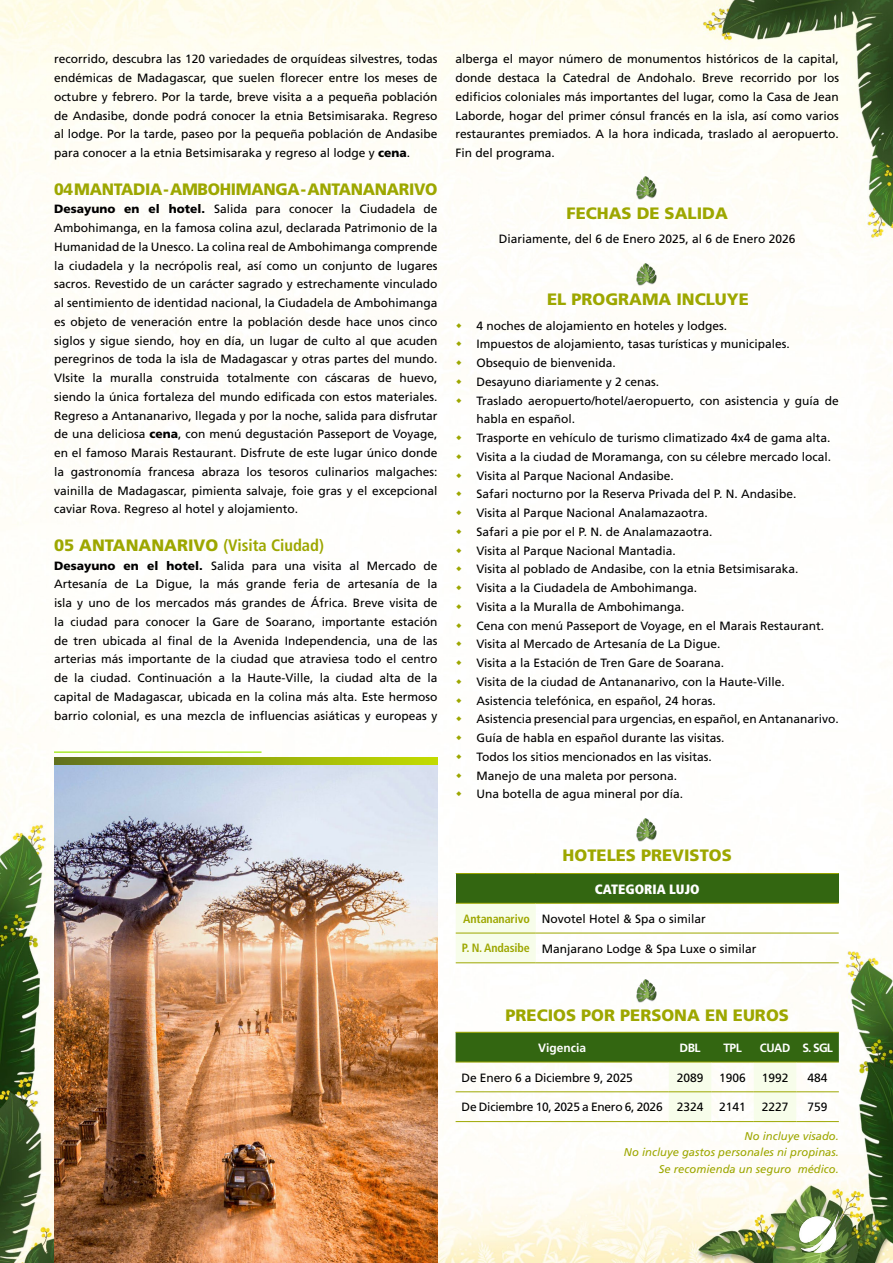
<style>
.page{position:relative;width:893px;height:1263px;background:#fff}
.page>*{position:absolute;margin:0;border:0;box-sizing:border-box;transform-origin:0 0}
.t1{font:900 16.5px "Frutiger";color:#9da700}
.t2{font:900 16.5px "Frutiger";letter-spacing:-.02em;color:#9da700;scale:.96 1}
.t3{font:900 condensed 13.5px "Frutiger";color:#fff}
.t4{font:12px/18.8px "Frutiger";color:#000;text-align:justify}
.t5{font:12px "Frutiger";letter-spacing:-.02em;color:#000}
.t6{font:700 12px "Frutiger";letter-spacing:-.04em;color:#fff;scale:.95 1}
.t7{font:700 12px "Frutiger";color:#fff}
.t8{font:700 12px "Frutiger";letter-spacing:-.04em;color:#fff}
.t9{font:italic 11.25px/16.5px "Frutiger";color:#9da700;text-align:right}
.s1{font-weight:900}
.s2{font-weight:700;font-stretch:condensed}
.s3{font-weight:700;font-stretch:condensed;color:#9da700}
</style>
<div class="page">
<img style="left:0;top:0;width:893px;height:1263px">
<img style="left:800px;top:1210px;width:39px;height:43px">
<img style="left:54px;top:764px;width:383px;height:499px">
<hr style="left:0;top:586px;width:1px;height:74px;background:#fff">
<div style="left:456px;top:873px;width:383px;height:30px;background:#361"></div>
<div style="left:456px;top:904px;width:80px;height:58px;background:#f7fdea"></div>
<hr style="left:456px;top:873px;width:80px;height:1px;background:#9da700">
<hr style="left:536px;top:873px;width:303px;height:1px;background:#9da700">
<hr style="left:456px;top:933px;width:80px;height:1px;background:#9da700">
<hr style="left:456px;top:962px;width:80px;height:1px;background:#9da700">
<hr style="left:456px;top:903px;width:80px;height:1px;background:#9da700">
<hr style="left:536px;top:903px;width:303px;height:1px;background:#9da700">
<hr style="left:536px;top:933px;width:303px;height:1px;background:#9da700">
<hr style="left:536px;top:962px;width:303px;height:1px;background:#9da700">
<svg style="left:456px;top:1033px;width:383px;height:88px"></svg>
<hr style="left:456px;top:1032px;width:213px;height:1px;background:#9da700">
<hr style="left:669px;top:1032px;width:42px;height:1px;background:#9da700">
<hr style="left:796px;top:1032px;width:43px;height:1px;background:#9da700">
<hr style="left:711px;top:1032px;width:43px;height:1px;background:#9da700">
<hr style="left:754px;top:1032px;width:42px;height:1px;background:#9da700">
<hr style="left:456px;top:1062px;width:213px;height:1px;background:#9da700">
<hr style="left:669px;top:1062px;width:42px;height:1px;background:#9da700">
<hr style="left:796px;top:1062px;width:43px;height:1px;background:#9da700">
<hr style="left:711px;top:1062px;width:43px;height:1px;background:#9da700">
<hr style="left:754px;top:1062px;width:42px;height:1px;background:#9da700">
<hr style="left:456px;top:1091px;width:213px;height:1px;background:#9da700">
<hr style="left:456px;top:1121px;width:213px;height:1px;background:#9da700">
<hr style="left:669px;top:1091px;width:42px;height:1px;background:#9da700">
<hr style="left:669px;top:1121px;width:42px;height:1px;background:#9da700">
<hr style="left:711px;top:1091px;width:43px;height:1px;background:#9da700">
<hr style="left:711px;top:1121px;width:43px;height:1px;background:#9da700">
<hr style="left:754px;top:1091px;width:42px;height:1px;background:#9da700">
<hr style="left:796px;top:1091px;width:43px;height:1px;background:#9da700">
<hr style="left:754px;top:1121px;width:42px;height:1px;background:#9da700">
<hr style="left:796px;top:1121px;width:43px;height:1px;background:#9da700">
<img style="left:636px;top:176px;width:21px;height:23px">
<img style="left:636px;top:263px;width:21px;height:23px">
<img style="left:636px;top:819px;width:21px;height:22px">
<img style="left:636px;top:979px;width:21px;height:23px">
<svg style="left:54px;top:757px;width:383px;height:7px;background:#93a80e"></svg>
<hr style="left:54px;top:751px;width:208px;height:2px;background:#aaea2f">
<svg style="left:456px;top:323px;width:5px;height:5px"></svg>
<svg style="left:456px;top:341px;width:5px;height:5px"></svg>
<svg style="left:456px;top:360px;width:5px;height:5px"></svg>
<svg style="left:456px;top:379px;width:5px;height:5px"></svg>
<svg style="left:456px;top:398px;width:5px;height:5px"></svg>
<svg style="left:456px;top:435px;width:5px;height:5px"></svg>
<svg style="left:456px;top:454px;width:5px;height:5px"></svg>
<svg style="left:456px;top:473px;width:5px;height:5px"></svg>
<svg style="left:456px;top:491px;width:5px;height:5px"></svg>
<svg style="left:456px;top:510px;width:5px;height:5px"></svg>
<svg style="left:456px;top:529px;width:5px;height:5px"></svg>
<svg style="left:456px;top:548px;width:5px;height:5px"></svg>
<svg style="left:456px;top:566px;width:5px;height:5px"></svg>
<svg style="left:456px;top:585px;width:5px;height:5px"></svg>
<svg style="left:456px;top:604px;width:5px;height:5px"></svg>
<svg style="left:456px;top:623px;width:5px;height:5px"></svg>
<svg style="left:456px;top:641px;width:5px;height:5px"></svg>
<svg style="left:456px;top:660px;width:5px;height:5px"></svg>
<svg style="left:456px;top:679px;width:5px;height:5px"></svg>
<svg style="left:456px;top:698px;width:5px;height:5px"></svg>
<svg style="left:456px;top:716px;width:5px;height:5px"></svg>
<svg style="left:456px;top:735px;width:5px;height:5px"></svg>
<svg style="left:456px;top:754px;width:5px;height:5px"></svg>
<svg style="left:456px;top:773px;width:5px;height:5px"></svg>
<svg style="left:456px;top:791px;width:5px;height:5px"></svg>
<p class="t4" style="left:54px;top:50px;width:385px">recorrido, descubra las 120 variedades de orquídeas silvestres, todas endémicas de Madagascar, que suelen florecer entre los meses de octubre y febrero. Por la tarde, breve visita a a pequeña población de Andasibe, donde podrá conocer la etnia Betsimisaraka. Regreso al lodge. Por la tarde, paseo por la pequeña población de Andasibe para conocer a la etnia Betsimisaraka y regreso al lodge y <span class="s1">cena</span>.</p>
<h1 class="t2" style="left:54px;top:179px;width:401px">04 MANTADIA - AMBOHIMANGA - ANTANANARIVO</h1>
<p class="t4" style="left:54px;top:200px;width:385px"><span class="s1">Desayuno en el hotel.</span> Salida para conocer la Ciudadela de Ambohimanga, en la famosa colina azul, declarada Patrimonio de la Humanidad de la Unesco. La colina real de Ambohimanga comprende la ciudadela y la necrópolis real, así como un conjunto de lugares sacros. Revestido de un carácter sagrado y estrechamente vinculado al sentimiento de identidad nacional, la Ciudadela de Ambohimanga es objeto de veneración entre la población desde hace unos cinco siglos y sigue siendo, hoy en día, un lugar de culto al que acuden peregrinos de toda la isla de Madagascar y otras partes del mundo.<br>VIsite la muralla construida totalmente con cáscaras de huevo, siendo la única fortaleza del mundo edificada con estos materiales.<br>Regreso a Antananarivo, llegada y por la noche, salida para disfrutar de una deliciosa <span class="s1">cena</span>, con menú degustación Passeport de Voyage, en el famoso Marais Restaurant. Disfrute de este lugar único donde la gastronomía francesa abraza los tesoros culinarios malgaches: vainilla de Madagascar, pimienta salvaje, foie gras y el excepcional caviar Rova. Regreso al hotel y alojamiento.</p>
<h1 class="t1" style="left:54px;top:535px;width:271px">05 ANTANANARIVO <span class="s2">(Visita Ciudad)</span></h1>
<p class="t4" style="left:54px;top:556px;width:385px"><span class="s1">Desayuno en el hotel.</span> Salida para una visita al Mercado de Artesanía de La Digue, la más grande feria de artesanía de la isla y uno de los mercados más grandes de África. Breve visita de la ciudad para conocer la Gare de Soarano, importante estación de tren ubicada al final de la Avenida Independencia, una de las arterias más importante de la ciudad que atraviesa todo el centro de la ciudad. Continuación a la Haute-Ville, la ciudad alta de la capital de Madagascar, ubicada en la colina más alta. Este hermoso barrio colonial, es una mezcla de influencias asiáticas y europeas y</p>
<p class="t4" style="left:455px;top:50px;width:385px">alberga el mayor número de monumentos históricos de la capital, donde destaca la Catedral de Andohalo. Breve recorrido por los edificios coloniales más importantes del lugar, como la Casa de Jean Laborde, hogar del primer cónsul francés en la isla, así como varios restaurantes premiados. A la hora indicada, traslado al aeropuerto.<br>Fin del programa.</p>
<h1 class="t1" style="left:566px;top:203px;width:163px">FECHAS DE SALIDA</h1>
<p class="t4" style="left:499px;top:230px;width:298px">Diariamente, del 6 de Enero 2025, al 6 de Enero 2026</p>
<h1 class="t1" style="left:547px;top:289px;width:203px">EL PROGRAMA INCLUYE</h1>
<p class="t4" style="left:476px;top:316px;width:364px;text-align:left">4 noches de alojamiento en hoteles y lodges.<br>Impuestos de alojamiento, tasas turísticas y municipales.<br>Obsequio de bienvenida.<br>Desayuno diariamente y 2 cenas.<br>Traslado aeropuerto/hotel/aeropuerto, con asistencia y guía de habla en español.<br>Trasporte en vehículo de turismo climatizado 4x4 de gama alta.<br>Visita a la ciudad de Moramanga, con su célebre mercado local.<br>Visita al Parque Nacional Andasibe.<br>Safari nocturno por la Reserva Privada del P. N. Andasibe.<br>Visita al Parque Nacional Analamazaotra.<br>Safari a pie por el P. N. de Analamazaotra.<br>Visita al Parque Nacional Mantadia.<br>Visita al poblado de Andasibe, con la etnia Betsimisaraka.<br>Visita a la Ciudadela de Ambohimanga.<br>Visita a la Muralla de Ambohimanga.<br>Cena con menú Passeport de Voyage, en el Marais Restaurant.<br>Visita al Mercado de Artesanía de La Digue.<br>Visita a la Estación de Tren Gare de Soarana.<br>Visita de la ciudad de Antananarivo, con la Haute-Ville.<br>Asistencia telefónica, en español, 24 horas.<br>Asistencia presencial para urgencias, en español, en Antananarivo.<br>Guía de habla en español durante las visitas.<br>Todos los sitios mencionados en las visitas.<br>Manejo de una maleta por persona.<br>Una botella de agua mineral por día.</p>
<h1 class="t1" style="left:563px;top:845px;width:171px">HOTELES PREVISTOS</h1>
<p class="t3" style="left:595px;top:881px;width:106px">CATEGORIA LUJO</p>
<p class="t4" style="left:463px;top:909px;width:244px"><span class="s3">Antananarivo</span> Novotel Hotel &amp; Spa o similar</p>
<p class="t4" style="left:462px;top:939px;width:296px"><span class="s3">P. N. Andasibe</span> Manjarano Lodge &amp; Spa Luxe o similar</p>
<h1 class="t1" style="left:506px;top:1006px;width:285px">PRECIOS POR PERSONA EN EUROS</h1>
<p class="t7" style="left:538px;top:1040px;width:50px">Vigencia</p>
<p class="t8" style="left:679px;top:1040px;width:23px">DBL</p>
<p class="t8" style="left:723px;top:1040px;width:20px">TPL</p>
<p class="t6" style="left:760px;top:1040px;width:78px">CUAD S. SGL</p>
<p class="t4" style="left:462px;top:1068px;width:173px">De Enero 6 a Diciembre 9, 2025</p>
<p class="t4" style="left:677px;top:1068px;width:28px">2089</p>
<p class="t4" style="left:719px;top:1068px;width:28px">1906</p>
<p class="t4" style="left:762px;top:1068px;width:28px">1992</p>
<p class="t4" style="left:808px;top:1068px;width:22px">484</p>
<p class="t5" style="left:462px;top:1100px;width:243px">De Diciembre 10, 2025 a Enero 6, 2026 2324</p>
<p class="t4" style="left:719px;top:1098px;width:28px">2141</p>
<p class="t4" style="left:762px;top:1098px;width:28px">2227</p>
<p class="t4" style="left:807px;top:1098px;width:22px">759</p>
<p class="t9" style="left:624px;top:1128px;width:217px">No incluye visado.<br>No incluye gastos personales ni propinas.<br>Se recomienda un seguro médico.</p>
</div>
